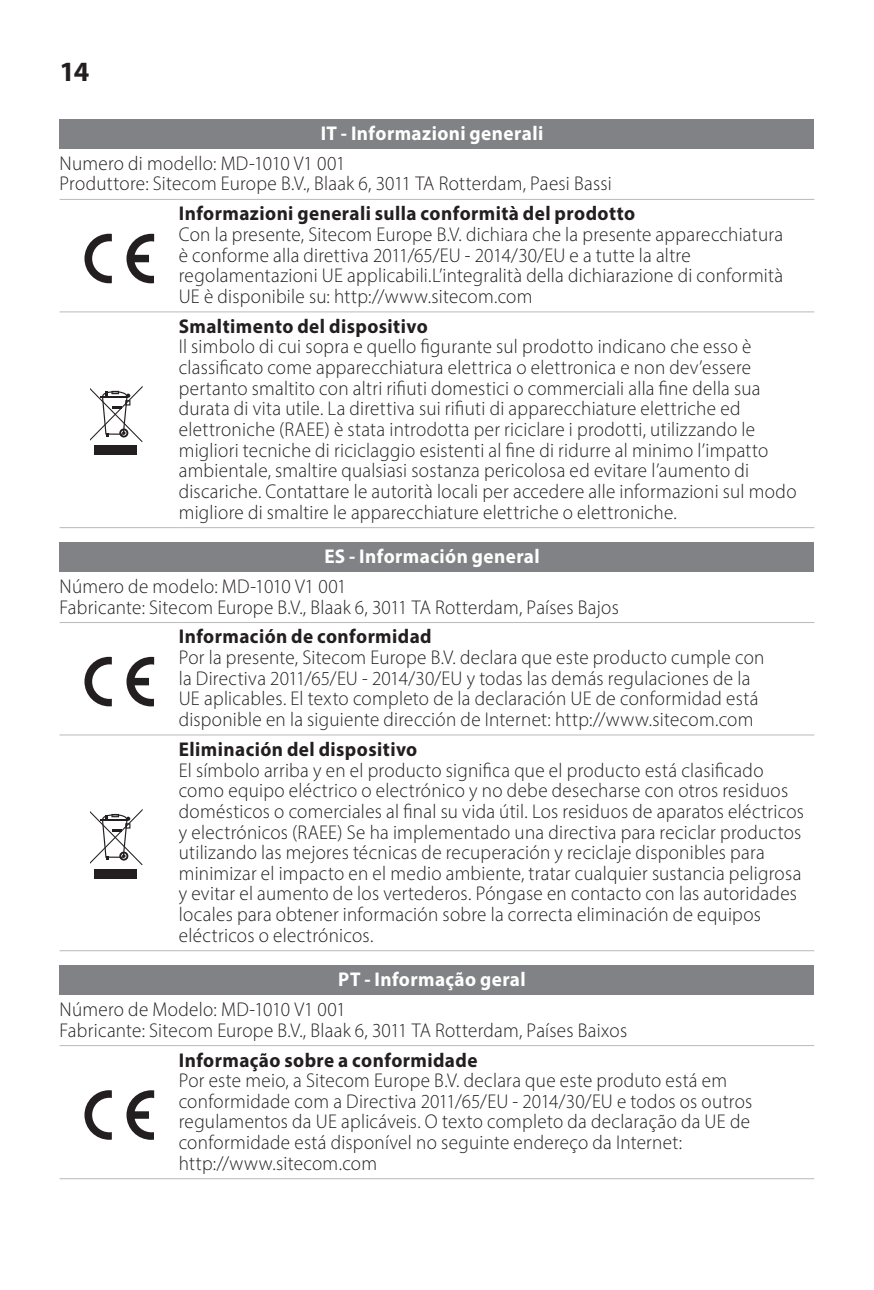
<style>
.page{position:relative;width:874px;height:1290px;background:#fff}
.page>*{position:absolute;margin:0;border:0;box-sizing:border-box;transform-origin:0 0}
.t1{font:700 28px "Myriad Pro";color:#231f20}
.t2{font:300 19.95px/20.7px "Myriad Pro";letter-spacing:.015em;color:#231f20;scale:.96 1}
.t3{font:700 19.95px "Myriad Pro";letter-spacing:.02em;color:#231f20;scale:.96 1}
.t4{font:700 19.95px "Myriad Pro";letter-spacing:.02em;color:#fff;scale:.96 1}
</style>
<div class="page">
<div style="left:60px;top:119px;width:754px;height:30px;background:#808285"></div>
<hr style="left:60px;top:527px;width:119px;height:1px;background:#bcbdc0">
<hr style="left:179px;top:527px;width:635px;height:1px;background:#bcbdc0">
<hr style="left:60px;top:311px;width:119px;height:1px;background:#bcbdc0">
<hr style="left:179px;top:311px;width:635px;height:1px;background:#bcbdc0">
<hr style="left:60px;top:199px;width:119px;height:1px;background:#bcbdc0">
<hr style="left:179px;top:199px;width:635px;height:1px;background:#bcbdc0">
<svg style="left:126px;top:234px;width:28px;height:49px"></svg>
<svg style="left:84px;top:234px;width:28px;height:49px"></svg>
<svg style="left:90px;top:386px;width:52px;height:56px"></svg>
<div style="left:94px;top:446px;width:43px;height:9px;background:#231f20"></div>
<div style="left:60px;top:542px;width:754px;height:30px;background:#808285"></div>
<hr style="left:60px;top:950px;width:119px;height:1px;background:#bcbdc0">
<hr style="left:179px;top:950px;width:635px;height:1px;background:#bcbdc0">
<hr style="left:60px;top:734px;width:119px;height:1px;background:#bcbdc0">
<hr style="left:179px;top:734px;width:635px;height:1px;background:#bcbdc0">
<hr style="left:60px;top:622px;width:119px;height:1px;background:#bcbdc0">
<hr style="left:179px;top:622px;width:635px;height:1px;background:#bcbdc0">
<svg style="left:126px;top:657px;width:28px;height:49px"></svg>
<svg style="left:84px;top:657px;width:28px;height:49px"></svg>
<svg style="left:90px;top:809px;width:52px;height:56px"></svg>
<div style="left:94px;top:869px;width:43px;height:9px;background:#231f20"></div>
<div style="left:60px;top:965px;width:754px;height:30px;background:#808285"></div>
<hr style="left:60px;top:1178px;width:119px;height:1px;background:#bcbdc0">
<hr style="left:179px;top:1178px;width:635px;height:1px;background:#bcbdc0">
<hr style="left:60px;top:1045px;width:119px;height:1px;background:#bcbdc0">
<hr style="left:179px;top:1045px;width:635px;height:1px;background:#bcbdc0">
<svg style="left:126px;top:1090px;width:28px;height:50px"></svg>
<svg style="left:84px;top:1090px;width:28px;height:50px"></svg>
<h1 class="t1" style="left:60px;top:53px;width:31px">14</h1>
<p class="t4" style="left:320px;top:120px;width:233px">IT - Informazioni generali</p>
<p class="t2" style="left:60px;top:153px;width:576px">Numero di modello: MD-1010 V1 001<br>Produttore: Sitecom Europe B.V., Blaak 6, 3011 TA Rotterdam, Paesi Bassi</p>
<p class="t3" style="left:179px;top:201px;width:477px">Informazioni generali sulla conformità del prodotto</p>
<p class="t2" style="left:179px;top:224px;width:631px">Con la presente, Sitecom Europe B.V. dichiara che la presente apparecchiatura è conforme alla direttiva 2011/65/EU - 2014/30/EU e a tutte la altre regolamentazioni UE applicabili.L’integralità della dichiarazione di conformità UE è disponibile su: http://www.sitecom.com</p>
<p class="t3" style="left:179px;top:313px;width:261px">Smaltimento del dispositivo</p>
<p class="t2" style="left:179px;top:336px;width:644px">Il simbolo di cui sopra e quello figurante sul prodotto indicano che esso è classificato come apparecchiatura elettrica o elettronica e non dev’essere pertanto smaltito con altri rifiuti domestici o commerciali alla fine della sua durata di vita utile. La direttiva sui rifiuti di apparecchiature elettriche ed elettroniche (RAEE) è stata introdotta per riciclare i prodotti, utilizzando le migliori tecniche di riciclaggio esistenti al fine di ridurre al minimo l’impatto ambientale, smaltire qualsiasi sostanza pericolosa ed evitare l’aumento di discariche. Contattare le autorità locali per accedere alle informazioni sul modo migliore di smaltire le apparecchiature elettriche o elettroniche.</p>
<p class="t4" style="left:324px;top:543px;width:226px">ES - Información general</p>
<p class="t2" style="left:60px;top:576px;width:583px">Número de modelo: MD-1010 V1 001<br>Fabricante: Sitecom Europe B.V., Blaak 6, 3011 TA Rotterdam, Países Bajos</p>
<p class="t3" style="left:179px;top:624px;width:265px">Información de conformidad</p>
<p class="t2" style="left:179px;top:647px;width:611px">Por la presente, Sitecom Europe B.V. declara que este producto cumple con la Directiva 2011/65/EU - 2014/30/EU y todas las demás regulaciones de la UE aplicables. El texto completo de la declaración UE de conformidad está disponible en la siguiente dirección de Internet: http://www.sitecom.com</p>
<p class="t3" style="left:179px;top:736px;width:250px">Eliminación del dispositivo</p>
<p class="t2" style="left:179px;top:759px;width:652px">El símbolo arriba y en el producto significa que el producto está clasificado como equipo eléctrico o electrónico y no debe desecharse con otros residuos domésticos o comerciales al final su vida útil. Los residuos de aparatos eléctricos y electrónicos (RAEE) Se ha implementado una directiva para reciclar productos utilizando las mejores técnicas de recuperación y reciclaje disponibles para minimizar el impacto en el medio ambiente, tratar cualquier sustancia peligrosa y evitar el aumento de los vertederos. Póngase en contacto con las autoridades locales para obtener información sobre la correcta eliminación de equipos eléctricos o electrónicos.</p>
<p class="t4" style="left:338px;top:966px;width:197px">PT - Informação geral</p>
<p class="t2" style="left:60px;top:999px;width:592px">Número de Modelo: MD-1010 V1 001<br>Fabricante: Sitecom Europe B.V., Blaak 6, 3011 TA Rotterdam, Países Baixos</p>
<p class="t3" style="left:179px;top:1047px;width:312px">Informação sobre a conformidade</p>
<p class="t2" style="left:179px;top:1070px;width:598px">Por este meio, a Sitecom Europe B.V. declara que este produto está em conformidade com a Directiva 2011/65/EU - 2014/30/EU e todos os outros regulamentos da UE aplicáveis. O texto completo da declaração da UE de conformidade está disponível no seguinte endereço da Internet: http://www.sitecom.com</p>
</div>
